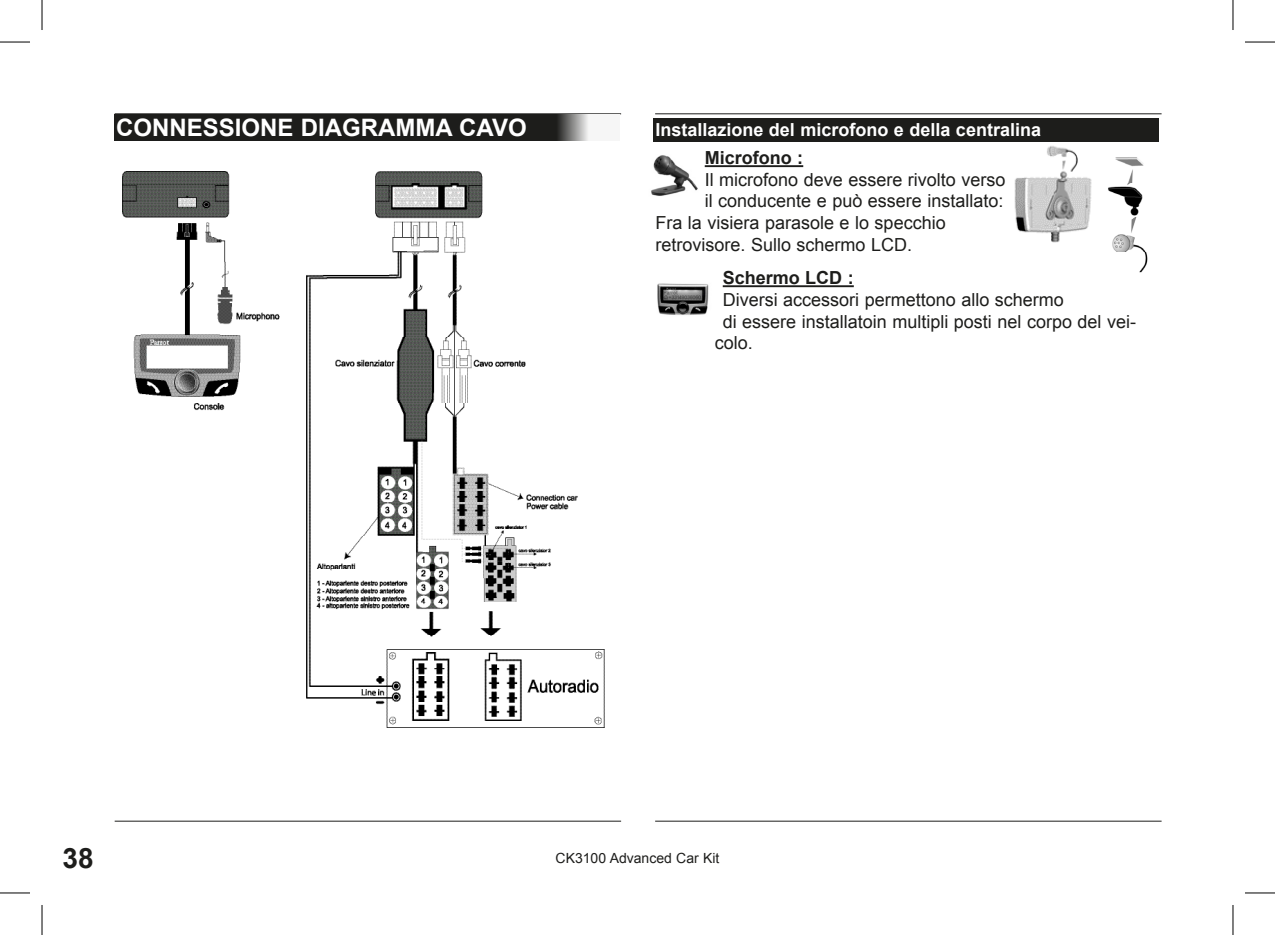
<style>
.page{position:relative;width:1275px;height:935px;background:#fff}
.page>*{position:absolute;margin:0;border:0;box-sizing:border-box;transform-origin:0 0}
.t1{font:700 28px "Arial";color:#1d1d1b}
.t2{font:700 24px "Arial";color:#fff}
.t3{font:18px "Arial";color:#1d1d1b}
.t4{font:700 18px "Arial";color:#fff}
.t5{font:700 18px "Arial";color:#1d1d1b}
.t6{font:14px "Arial";color:#1d1d1b}
</style>
<div class="page">
<hr style="left:115px;top:820px;width:506px;height:1px;background:#1d1d1b">
<hr style="left:115px;top:113px;width:506px;height:1px;background:#1d1d1b">
<hr style="left:655px;top:820px;width:506px;height:1px;background:#1d1d1b">
<hr style="left:655px;top:113px;width:506px;height:1px;background:#1d1d1b">
<img style="left:1014px;top:146px;width:78px;height:97px">
<img style="left:1108px;top:157px;width:40px;height:115px">
<div style="left:114px;top:114px;width:447px;height:27px;background:#1d1d1b"></div>
<svg style="left:558px;top:114px;width:31px;height:27px"></svg>
<hr style="left:705px;top:165px;width:98px;height:2px;background:#1d1d1b">
<hr style="left:723px;top:285px;width:131px;height:2px;background:#1d1d1b">
<img style="left:123px;top:171px;width:482px;height:556px">
<img style="left:657px;top:283px;width:52px;height:32px">
<img style="left:651px;top:155px;width:47px;height:41px">
<div style="left:653px;top:118px;width:505px;height:24px;background:#1d1d1b"></div>
<hr style="left:0;top:42px;width:30px;height:1px;background:#000">
<hr style="left:1245px;top:42px;width:30px;height:1px;background:#000">
<hr style="left:0;top:892px;width:30px;height:1px;background:#000">
<hr style="left:1245px;top:892px;width:30px;height:1px;background:#000">
<hr style="left:42px;top:0;width:1px;height:30px;background:#000">
<hr style="left:42px;top:904px;width:1px;height:30px;background:#000">
<hr style="left:1232px;top:0;width:1px;height:30px;background:#000">
<hr style="left:1232px;top:904px;width:1px;height:30px;background:#000">
<h2 class="t2" style="left:116px;top:112px;width:412px">CONNESSIONE DIAGRAMMA CAVO</h2>
<p class="t4" style="left:655px;top:118px;width:387px">Installazione del microfono e della centralina</p>
<p class="t5" style="left:705px;top:146px;width:100px">Microfono :</p>
<p class="t3" style="left:705px;top:168px;width:302px">Il microfono deve essere rivolto verso</p>
<p class="t3" style="left:704px;top:189px;width:300px">il conducente e può essere installato:</p>
<p class="t3" style="left:655px;top:211px;width:292px">Fra la visiera parasole e lo specchio</p>
<p class="t3" style="left:655px;top:232px;width:258px">retrovisore. Sullo schermo LCD.</p>
<p class="t5" style="left:722px;top:266px;width:133px">Schermo LCD :</p>
<p class="t3" style="left:722px;top:288px;width:343px">Diversi accessori permettono allo schermo</p>
<p class="t3" style="left:722px;top:309px;width:415px">di essere installatoin multipli posti nel corpo del vei-</p>
<p class="t3" style="left:714px;top:331px;width:40px">colo.</p>
<h1 class="t1" style="left:62px;top:839px;width:33px">38</h1>
<p class="t6" style="left:555px;top:848px;width:165px">CK3100 Advanced Car Kit</p>
</div>
